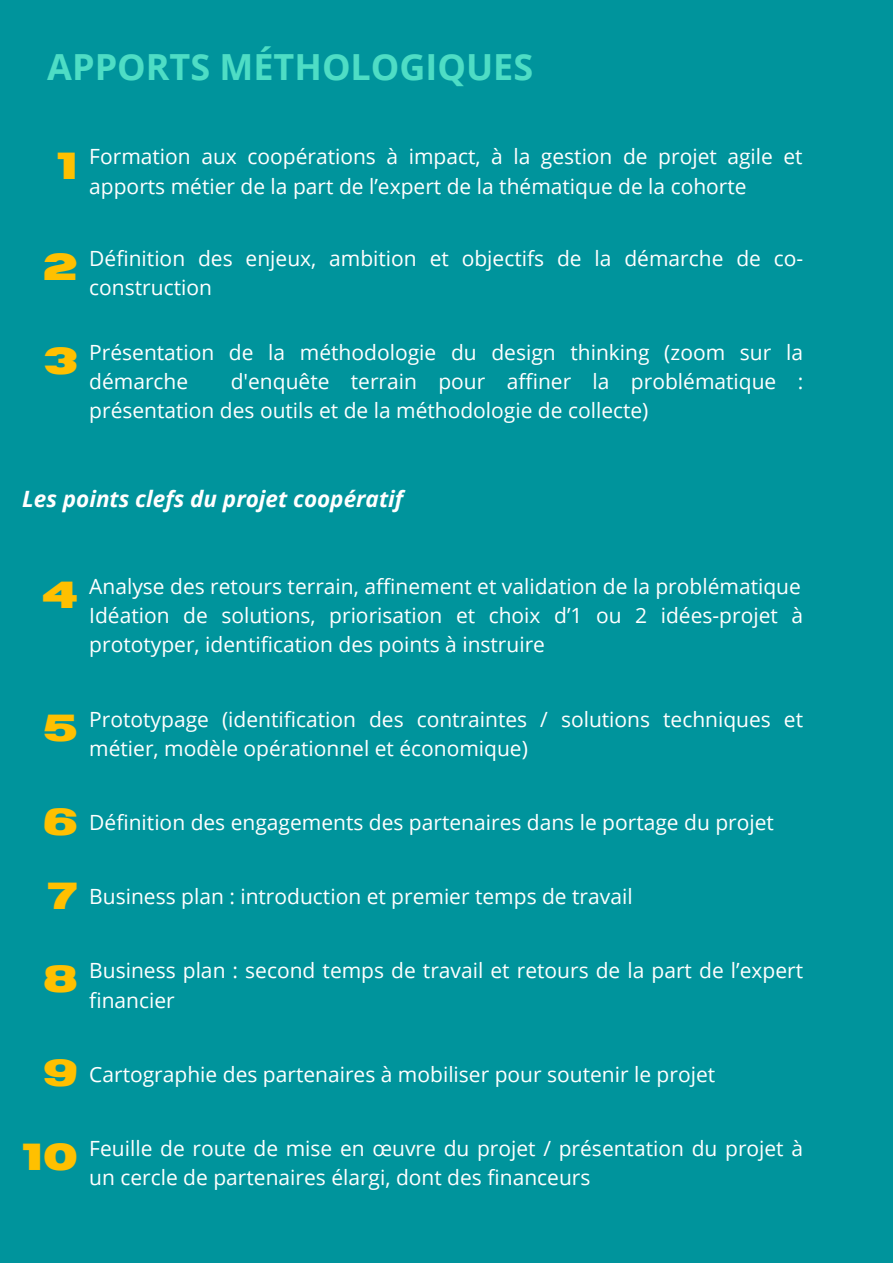
<style>
.page{position:relative;width:893px;height:1264px;background:#fff}
.page>*{position:absolute;margin:0;border:0;box-sizing:border-box;transform-origin:0 0}
.t1{font:700 37.5px "Horizon";color:#ffc000}
.t2{font:700 36px "Open Sans";color:#4eddc5}
.t3{font:italic 700 22.5px "Open Sans";color:#fff}
.t4{font:21px/29.2px "Open Sans";color:#fff}
</style>
<div class="page">
<div style="left:0;top:0;width:892px;height:1262px;background:#00949c"></div>
<p class="t2" style="left:47px;top:42px;width:487px">APPORTS MÉTHOLOGIQUES</p>
<p class="t1" style="left:57px;top:147px;width:22px">1</p>
<p class="t4" style="left:89px;top:142px;width:715px">Formation aux coopérations à impact, à la gestion de projet agile et apports métier de la part de l’expert de la thématique de la cohorte</p>
<p class="t1" style="left:43px;top:248px;width:36px">2</p>
<p class="t4" style="left:89px;top:243px;width:715px">Définition des enjeux, ambition et objectifs de la démarche de co&shy;construction</p>
<p class="t1" style="left:43px;top:342px;width:36px">3</p>
<p class="t4" style="left:89px;top:337px;width:715px">Présentation de la méthodologie du design thinking (zoom sur la démarche</p>
<p class="t4" style="left:89px;top:366px;width:715px;text-indent:141px">d'enquête terrain pour affiner la problématique : présentation des outils et de la méthodologie de collecte)</p>
<p class="t3" style="left:22px;top:483px;width:382px">Les points clefs du projet coopératif</p>
<p class="t1" style="left:42px;top:576px;width:37px">4</p>
<p class="t4" style="left:89px;top:571px;width:713px">Analyse des retours terrain, affinement et validation de la problématique</p>
<p class="t4" style="left:89px;top:600px;width:715px">Idéation de solutions, priorisation et choix d’1 ou 2 idées-projet à prototyper, identification des points à instruire</p>
<p class="t1" style="left:43px;top:709px;width:36px">5</p>
<p class="t4" style="left:89px;top:704px;width:715px">Prototypage (identification des contraintes / solutions techniques et métier, modèle opérationnel et économique)</p>
<p class="t1" style="left:43px;top:803px;width:36px">6</p>
<p class="t4" style="left:89px;top:807px;width:686px">Définition des engagements des partenaires dans le portage du projet</p>
<p class="t1" style="left:47px;top:877px;width:32px">7</p>
<p class="t4" style="left:89px;top:881px;width:545px">Business plan : introduction et premier temps de travail</p>
<p class="t1" style="left:43px;top:961px;width:36px">8</p>
<p class="t4" style="left:89px;top:955px;width:715px">Business plan : second temps de travail et retours de la part de l’expert financier</p>
<p class="t1" style="left:43px;top:1054px;width:36px">9</p>
<p class="t4" style="left:89px;top:1058px;width:627px">Cartographie des partenaires à mobiliser pour soutenir le projet</p>
<p class="t1" style="left:22px;top:1138px;width:57px">10</p>
<p class="t4" style="left:89px;top:1132px;width:715px">Feuille de route de mise en œuvre du projet / présentation du projet à un cercle de partenaires élargi, dont des financeurs</p>
</div>
